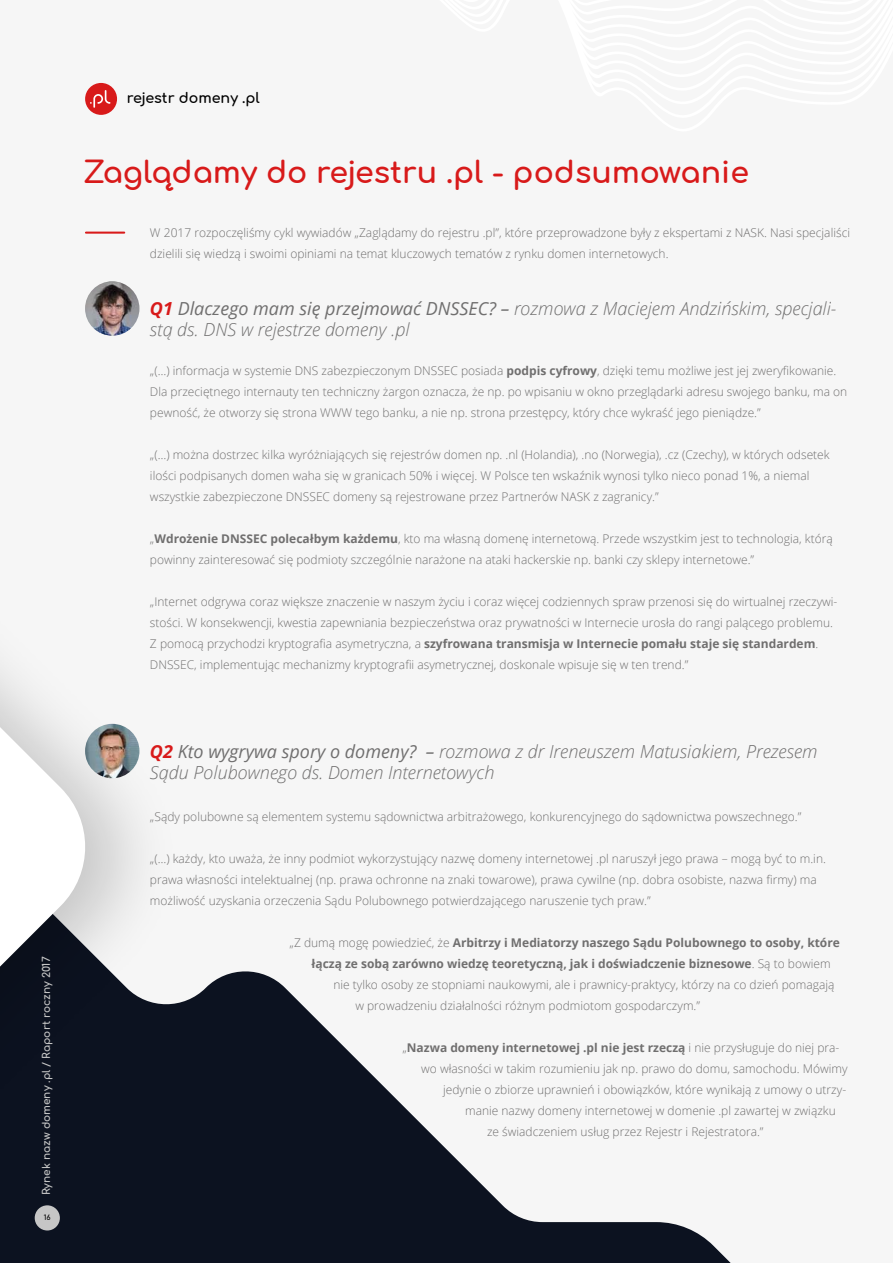
<style>
.page{position:relative;width:893px;height:1263px;background:#f6f6f6}
.page>*{position:absolute;margin:0;border:0;box-sizing:border-box;transform-origin:0 0}
.t1{font:700 30px "Comfortaa";color:#d81a1a}
.t2{font:italic 300 18px/21px "Open Sans";color:#706f6f}
.t3{font:700 14.25px "Comfortaa";color:#000}
.t4{font:300 12px/21px "Open Sans";color:#706f6f}
.t5{font:700 12px "Open Sans";color:#706f6f}
.t6{font:700 10.5px "Comfortaa";color:#c6c6c6}
.t7{font:700 7.05px "Comfortaa";color:#000}
.s1{font-weight:700;color:#d81a1a}
.s2{font-weight:400}
.s3{font-weight:700}
.s4{font-weight:300}
</style>
<div class="page">
<svg style="left:0;top:971px;width:731px;height:292px;fill:#0c1220"></svg>
<img style="left:93px;top:723px;width:114px;height:416px">
<svg style="left:0;top:673px;width:93px;height:466px"></svg>
<svg style="left:85px;top:83px;width:32px;height:32px"></svg>
<hr style="left:86px;top:232px;width:38px;height:2px;background:#d81a1a">
<div style="left:35px;top:1205px;width:25px;height:25px;background:#c6c6c6;border-radius:50%"></div>
<img style="left:85px;top:724px;width:54px;height:54px;border-radius:27px">
<img style="left:85px;top:281px;width:54px;height:55px;border-radius:27px">
<p class="t6" style="left:37px;top:1195px;width:240px;rotate:-90deg">Rynek nazw domeny .pl / Raport roczny 2017</p>
<p class="t7" style="left:44px;top:1211px;width:8px">16</p>
<p class="t3" style="left:127px;top:85px;width:135px">rejestr domeny .pl</p>
<h1 class="t1" style="left:83px;top:145px;width:667px">Zaglądamy do rejestru .pl - podsumowanie</h1>
<p class="t4" style="left:150px;top:221px;width:702px">W 2017 rozpoczęliśmy cykl wywiadów „Zaglądamy do rejestru .pl”, które przeprowadzone były z ekspertami z NASK. Nasi specjaliści dzielili się wiedzą i swoimi opiniami na temat kluczowych tematów z rynku domen internetowych.</p>
<h2 class="t2" style="left:150px;top:298px;width:688px"><span class="s1">Q1</span> <span class="s2">Dlaczego mam się przejmować DNSSEC? –</span> rozmowa z Maciejem Andzińskim, specjali&shy;stą ds. DNS w rejestrze domeny .pl</h2>
<p class="t4" style="left:150px;top:359px;width:699px">„(…) informacja w systemie DNS zabezpieczonym DNSSEC posiada <span class="s3">podpis cyfrowy</span>, dzięki temu możliwe jest jej zweryfikowanie.<br>Dla przeciętnego internauty ten techniczny żargon oznacza, że np. po wpisaniu w okno przeglądarki adresu swojego banku, ma on pewność, że otworzy się strona WWW tego banku, a nie np. strona przestępcy, który chce wykraść jego pieniądze.”</p>
<p class="t4" style="left:150px;top:443px;width:681px">„(…) można dostrzec kilka wyróżniających się rejestrów domen np. .nl (Holandia), .no (Norwegia), .cz (Czechy), w których odsetek ilości podpisanych domen waha się w granicach 50% i więcej. W Polsce ten wskaźnik wynosi tylko nieco ponad 1%, a niemal wszystkie zabezpieczone DNSSEC domeny są rejestrowane przez Partnerów NASK z zagranicy.”</p>
<p class="t4" style="left:150px;top:527px;width:684px">„<span class="s3">Wdrożenie DNSSEC polecałbym każdemu</span>, kto ma własną domenę internetową. Przede wszystkim jest to technologia, którą powinny zainteresować się podmioty szczególnie narażone na ataki hackerskie np. banki czy sklepy internetowe.”</p>
<p class="t4" style="left:150px;top:590px;width:689px">„Internet odgrywa coraz większe znaczenie w naszym życiu i coraz więcej codziennych spraw przenosi się do wirtualnej rzeczywi&shy;stości. W konsekwencji, kwestia zapewniania bezpieczeństwa oraz prywatności w Internecie urosła do rangi palącego problemu.<br>Z pomocą przychodzi kryptografia asymetryczna, a <span class="s3">szyfrowana transmisja w Internecie pomału staje się standardem</span>.<br>DNSSEC, implementując mechanizmy kryptografii asymetrycznej, doskonale wpisuje się w ten trend.”</p>
<h2 class="t2" style="left:150px;top:740px;width:669px"><span class="s1">Q2</span> <span class="s2">Kto wygrywa spory o domeny? –</span> rozmowa z dr Ireneuszem Matusiakiem, Prezesem<br>Sądu Polubownego ds. Domen Internetowych</h2>
<p class="t4" style="left:150px;top:806px;width:653px">„Sądy polubowne są elementem systemu sądownictwa arbitrażowego, konkurencyjnego do sądownictwa powszechnego.”</p>
<p class="t4" style="left:150px;top:848px;width:677px">„(…) każdy, kto uważa, że inny podmiot wykorzystujący nazwę domeny internetowej .pl naruszył jego prawa – mogą być to m.in. prawa własności intelektualnej (np. prawa ochronne na znaki towarowe), prawa cywilne (np. dobra osobiste, nazwa firmy) ma możliwość uzyskania orzeczenia Sądu Polubownego potwierdzającego naruszenie tych praw.”</p>
<p class="t5" style="left:290px;top:934px;width:552px"><span class="s4">„Z dumą mogę powiedzieć, że</span> Arbitrzy i Mediatorzy naszego Sądu Polubownego to osoby, które</p>
<p class="t5" style="left:311px;top:955px;width:521px">łączą ze sobą zarówno wiedzę teoretyczną, jak i doświadczenie biznesowe<span class="s4">. Są to bowiem</span></p>
<p class="t4" style="left:333px;top:974px;width:503px">nie tylko osoby ze stopniami naukowymi, ale i prawnicy-praktycy, którzy na co dzień pomagają</p>
<p class="t4" style="left:355px;top:995px;width:346px">w prowadzeniu działalności różnym podmiotom gospodarczym.”</p>
<p class="t5" style="left:402px;top:1039px;width:439px"><span class="s4">„</span>Nazwa domeny internetowej .pl nie jest rzeczą <span class="s4">i nie przysługuje do niej pra-</span></p>
<p class="t4" style="left:421px;top:1058px;width:428px">wo własności w takim rozumieniu jak np. prawo do domu, samochodu. Mówimy</p>
<p class="t4" style="left:443px;top:1079px;width:405px">jedynie o zbiorze uprawnień i obowiązków, które wynikają z umowy o utrzy-</p>
<p class="t4" style="left:465px;top:1100px;width:372px">manie nazwy domeny internetowej w domenie .pl zawartej w związku</p>
<p class="t4" style="left:487px;top:1121px;width:278px">ze świadczeniem usług przez Rejestr i Rejestratora.”</p>
</div>
